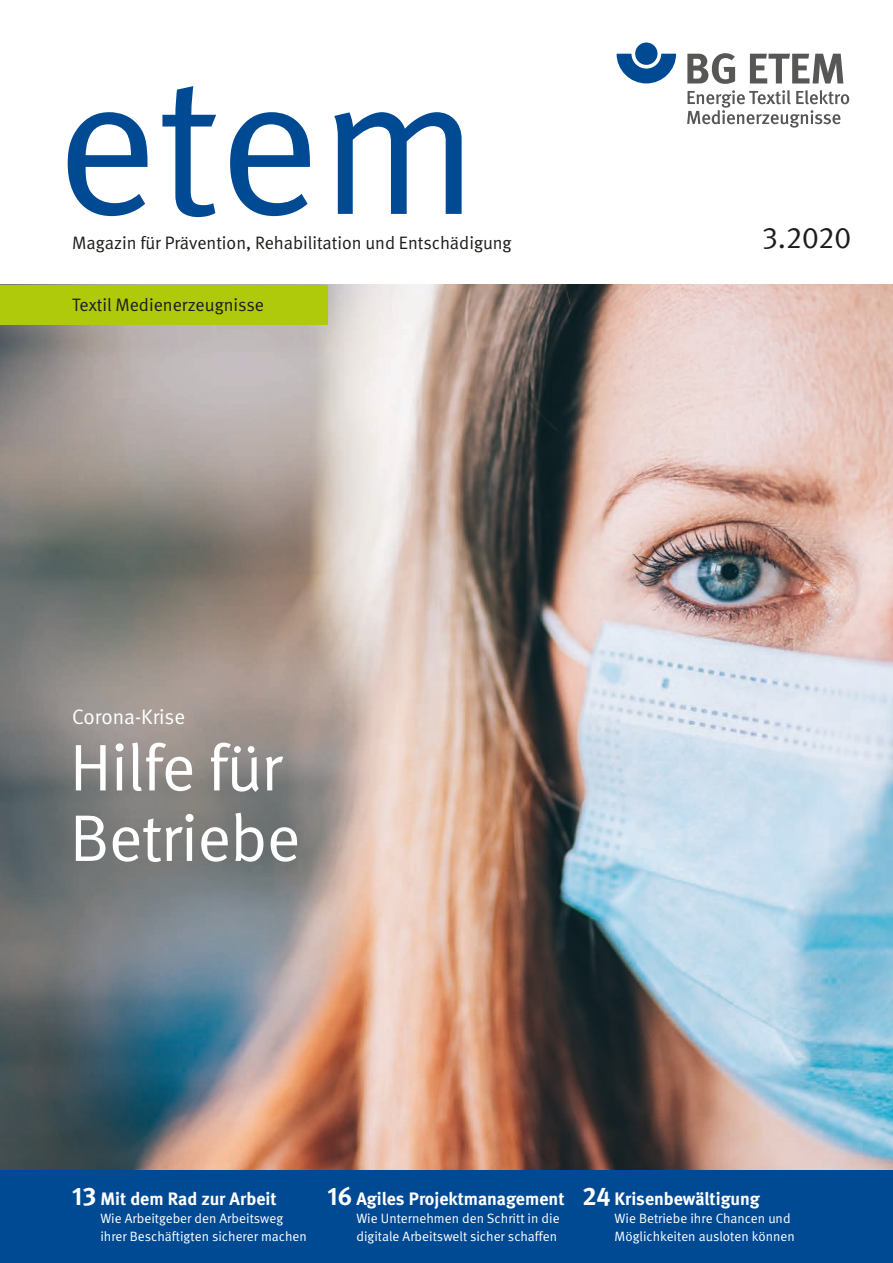
<style>
.page{position:relative;width:893px;height:1263px;background:#fff}
.page>*{position:absolute;margin:0;border:0;box-sizing:border-box;transform-origin:0 0}
.t1{font:66px/70.5px "DGUV Meta";letter-spacing:-.01em;color:#fff}
.t2{font:30px "DGUV Meta";color:#1d1d1b}
.t3{font:21px "DGUV Meta";color:#fff}
.t4{font:18px "DGUV Meta";color:#1d1d1b}
.t5{font:700 18px "DGUV Meta";color:#fff}
.t6{font:13.5px/18px "DGUV Meta";color:#fff}
.s1{font-size:25.5px}
</style>
<div class="page">
<img style="left:0;top:285px;width:893px;height:885px">
<div style="left:0;top:1170px;width:893px;height:93px;background:#004a94"></div>
<svg style="left:617px;top:54px;width:59px;height:29px"></svg>
<div style="left:635px;top:43px;width:22px;height:22px;background:#004a94;border-radius:50%"></div>
<svg style="left:687px;top:53px;width:48px;height:31px"></svg>
<svg style="left:750px;top:54px;width:93px;height:29px"></svg>
<svg style="left:687px;top:90px;width:162px;height:38px"></svg>
<svg style="left:68px;top:86px;width:394px;height:131px"></svg>
<div style="left:0;top:285px;width:327px;height:39px;background:#afca0b"></div>
<h1 class="t4" style="left:72px;top:232px;width:441px">Magazin für Prävention, Rehabilitation und Entschädigung</h1>
<p class="t2" style="left:762px;top:220px;width:91px">3.2020</p>
<p class="t4" style="left:72px;top:294px;width:193px">Textil Medienerzeugnisse</p>
<p class="t3" style="left:72px;top:704px;width:115px">Corona-Krise</p>
<p class="t1" style="left:70px;top:734px;width:232px">Hilfe für<br>Betriebe</p>
<p class="t5" style="left:72px;top:1188px;width:206px"><span class="s1">13</span> Mit dem Rad zur Arbeit</p>
<p class="t6" style="left:100px;top:1210px;width:208px">Wie Arbeitgeber den Arbeitsweg ihrer Beschäftigten sicherer machen</p>
<p class="t5" style="left:327px;top:1188px;width:239px"><span class="s1">16</span> Agiles Projektmanagement</p>
<p class="t6" style="left:356px;top:1210px;width:205px">Wie Unternehmen den Schritt in die digitale Arbeitswelt sicher schaffen</p>
<p class="t5" style="left:583px;top:1188px;width:179px"><span class="s1">24</span> Krisenbewältigung</p>
<p class="t6" style="left:615px;top:1210px;width:182px">Wie Betriebe ihre Chancen und<br>Möglichkeiten ausloten können</p>
</div>
